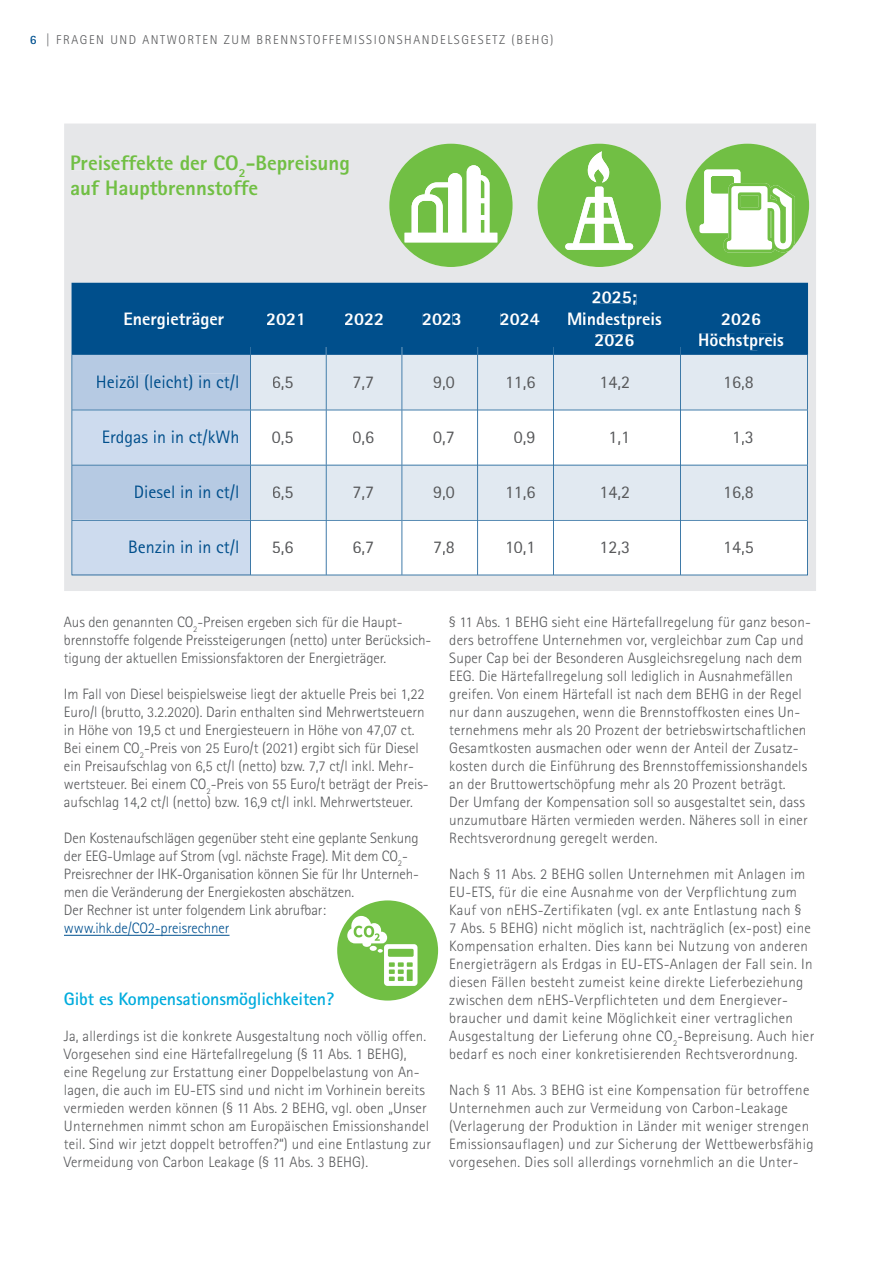
<style>
.page{position:relative;width:893px;height:1263px;background:#fff}
.page>*{position:absolute;margin:0;border:0;box-sizing:border-box;transform-origin:0 0}
.t1{font:800 21px/25.2px "Agfa Rotis Sans Serif";color:#71bf44}
.t2{font:18px "Agfa Rotis Sans Serif";color:#57585a}
.t3{font:800 18px/21.6px "Agfa Rotis Sans Serif";color:#fff;text-align:center}
.t4{font:18px "Agfa Rotis Sans Serif";color:#004f8c}
.t5{font:700 18px "Agfa Rotis Sans Serif";letter-spacing:-.01em;color:#00acdd}
.t6{font:300 15px/18px "Agfa Rotis Sans Serif";letter-spacing:.01em;color:#57585a}
.t7{font:300 15px/18px "Agfa Rotis Sans Serif";letter-spacing:-.01em;color:#57585a}
.t8{font:300 15px "Agfa Rotis Sans Serif";letter-spacing:-.01em;color:#005190}
.t9{font:300 12.75px "Agfa Rotis Sans Serif";letter-spacing:.125em;color:#57585a}
.s1{font-weight:700;color:#005190}
</style>
<div class="page">
<hr style="left:64px;top:935px;width:166px;height:1px;background:#005190">
<div style="left:64px;top:124px;width:752px;height:467px;background:#e6e7e9"></div>
<div style="left:72px;top:155px;width:166px;height:15px;background:#e6e7e9"></div>
<div style="left:239px;top:169px;width:6px;height:8px;background:#e6e7e9"></div>
<div style="left:247px;top:155px;width:103px;height:20px;background:#e6e7e9"></div>
<div style="left:71px;top:180px;width:187px;height:20px;background:#e6e7e9"></div>
<div style="left:72px;top:283px;width:736px;height:64px;background:#004f8c"></div>
<div style="left:125px;top:312px;width:16px;height:13px;background:#004f8c"></div>
<div style="left:143px;top:316px;width:14px;height:9px;background:#004f8c"></div>
<div style="left:158px;top:316px;width:7px;height:13px;background:#004f8c"></div>
<div style="left:167px;top:312px;width:32px;height:13px;background:#004f8c"></div>
<div style="left:201px;top:316px;width:7px;height:13px;background:#004f8c"></div>
<div style="left:210px;top:316px;width:7px;height:9px;background:#004f8c"></div>
<div style="left:219px;top:316px;width:5px;height:9px;background:#004f8c"></div>
<div style="left:345px;top:313px;width:28px;height:12px;background:#004f8c"></div>
<div style="left:375px;top:313px;width:8px;height:12px;background:#004f8c"></div>
<div style="left:423px;top:313px;width:28px;height:12px;background:#004f8c"></div>
<div style="left:453px;top:313px;width:8px;height:12px;background:#004f8c"></div>
<div style="left:501px;top:313px;width:27px;height:12px;background:#004f8c"></div>
<div style="left:530px;top:313px;width:9px;height:12px;background:#004f8c"></div>
<div style="left:593px;top:291px;width:38px;height:12px;background:#004f8c"></div>
<svg style="left:633px;top:294px;width:3px;height:11px"></svg>
<div style="left:568px;top:312px;width:13px;height:13px;background:#004f8c"></div>
<svg style="left:584px;top:312px;width:2px;height:13px"></svg>
<div style="left:588px;top:312px;width:32px;height:13px;background:#004f8c"></div>
<div style="left:620px;top:313px;width:7px;height:12px;background:#004f8c"></div>
<div style="left:628px;top:316px;width:7px;height:12px;background:#004f8c"></div>
<div style="left:637px;top:312px;width:24px;height:13px;background:#004f8c"></div>
<div style="left:595px;top:335px;width:28px;height:11px;background:#004f8c"></div>
<div style="left:625px;top:335px;width:9px;height:11px;background:#004f8c"></div>
<div style="left:722px;top:313px;width:38px;height:12px;background:#004f8c"></div>
<div style="left:699px;top:334px;width:19px;height:12px;background:#004f8c"></div>
<div style="left:719px;top:338px;width:7px;height:8px;background:#004f8c"></div>
<div style="left:728px;top:334px;width:7px;height:12px;background:#004f8c"></div>
<div style="left:736px;top:334px;width:13px;height:12px;background:#004f8c"></div>
<div style="left:750px;top:338px;width:7px;height:12px;background:#004f8c"></div>
<div style="left:759px;top:334px;width:17px;height:12px;background:#004f8c"></div>
<div style="left:778px;top:338px;width:5px;height:8px;background:#004f8c"></div>
<svg style="left:72px;top:347px;width:736px;height:228px"></svg>
<div style="left:267px;top:313px;width:28px;height:12px;background:#004f8c"></div>
<div style="left:298px;top:313px;width:5px;height:12px;background:#004f8c"></div>
<svg style="left:538px;top:144px;width:123px;height:123px;background:#9dd080"></svg>
<svg style="left:389px;top:144px;width:124px;height:123px"></svg>
<svg style="left:686px;top:144px;width:123px;height:123px"></svg>
<div style="left:337px;top:900px;width:101px;height:100px;background:#71bf44;border-radius:50%"></div>
<svg style="left:347px;top:916px;width:70px;height:70px"></svg>
<p class="t9" style="left:30px;top:33px;width:525px"><span class="s1">6</span> | FRAGEN UND ANTWORTEN ZUM BRENNSTOFFEMISSIONSHANDELSGESETZ (BEHG)</p>
<h1 class="t1" style="left:70px;top:150px;width:281px">Preiseffekte der CO<sub>2</sub>-Bepreisung auf Hauptbrennstoffe</h1>
<p class="t3" style="left:124px;top:308px;width:102px">Energieträger</p>
<p class="t3" style="left:344px;top:308px;width:41px">2022</p>
<p class="t3" style="left:422px;top:308px;width:41px">2023</p>
<p class="t3" style="left:500px;top:308px;width:41px">2024</p>
<p class="t3" style="left:266px;top:308px;width:41px">2021</p>
<p class="t3" style="left:567px;top:286px;width:96px">2025;<br>Mindestpreis<br>2026</p>
<p class="t3" style="left:698px;top:308px;width:87px">2026<br>Höchstpreis</p>
<p class="t4" style="left:96px;top:371px;width:145px">Heizöl (leicht) in ct/l</p>
<p class="t2" style="left:272px;top:371px;width:23px">6,5</p>
<p class="t2" style="left:353px;top:371px;width:23px">7,7</p>
<p class="t2" style="left:433px;top:371px;width:23px">9,0</p>
<p class="t2" style="left:505px;top:371px;width:32px">11,6</p>
<p class="t2" style="left:600px;top:371px;width:32px">14,2</p>
<p class="t2" style="left:723px;top:371px;width:32px">16,8</p>
<p class="t4" style="left:102px;top:426px;width:139px">Erdgas in in ct/kWh</p>
<p class="t2" style="left:272px;top:426px;width:23px">0,5</p>
<p class="t2" style="left:353px;top:426px;width:23px">0,6</p>
<p class="t2" style="left:433px;top:426px;width:23px">0,7</p>
<p class="t2" style="left:514px;top:426px;width:23px">0,9</p>
<p class="t2" style="left:608px;top:426px;width:23px">1,1</p>
<p class="t2" style="left:732px;top:426px;width:23px">1,3</p>
<p class="t4" style="left:134px;top:481px;width:107px">Diesel in in ct/l</p>
<p class="t2" style="left:272px;top:481px;width:23px">6,5</p>
<p class="t2" style="left:353px;top:481px;width:23px">7,7</p>
<p class="t2" style="left:433px;top:481px;width:23px">9,0</p>
<p class="t2" style="left:505px;top:481px;width:32px">11,6</p>
<p class="t2" style="left:600px;top:481px;width:32px">14,2</p>
<p class="t2" style="left:723px;top:481px;width:32px">16,8</p>
<p class="t4" style="left:128px;top:536px;width:113px">Benzin in in ct/l</p>
<p class="t2" style="left:272px;top:536px;width:23px">5,6</p>
<p class="t2" style="left:353px;top:536px;width:23px">6,7</p>
<p class="t2" style="left:433px;top:536px;width:23px">7,8</p>
<p class="t2" style="left:505px;top:536px;width:32px">10,1</p>
<p class="t2" style="left:600px;top:536px;width:32px">12,3</p>
<p class="t2" style="left:723px;top:536px;width:32px">14,5</p>
<p class="t6" style="left:64px;top:613px;width:369px">Aus den genannten CO<sub>2</sub>-Preisen ergeben sich für die Haupt&shy;brennstoffe folgende Preissteigerungen (netto) unter Berücksich&shy;tigung der aktuellen Emissionsfaktoren der Energieträger.</p>
<p class="t6" style="left:64px;top:685px;width:366px">Im Fall von Diesel beispielsweise liegt der aktuelle Preis bei 1,22<br>Euro/l (brutto, 3.2.2020). Darin enthalten sind Mehrwertsteuern in Höhe von 19,5 ct und Energiesteuern in Höhe von 47,07 ct.<br>Bei einem CO<sub>2</sub>-Preis von 25 Euro/t (2021) ergibt sich für Diesel ein Preisaufschlag von 6,5 ct/l (netto) bzw. 7,7 ct/l inkl. Mehr&shy;wertsteuer. Bei einem CO<sub>2</sub>-Preis von 55 Euro/t beträgt der Preis&shy;aufschlag 14,2 ct/l (netto) bzw. 16,9 ct/l inkl. Mehrwertsteuer.</p>
<p class="t7" style="left:64px;top:829px;width:357px">Den Kostenaufschlägen gegenüber steht eine geplante Senkung der EEG-Umlage auf Strom (vgl. nächste Frage). Mit dem CO<sub>2</sub>- Preisrechner der IHK-Organisation können Sie für Ihr Unterneh&shy;men die Veränderung der Energiekosten abschätzen.<br>Der Rechner ist unter folgendem Link abrufbar:</p>
<p class="t8" style="left:64px;top:920px;width:167px">www.ihk.de/CO2-preisrechner</p>
<p class="t5" style="left:64px;top:988px;width:272px">Gibt es Kompensationsmöglichkeiten?</p>
<p class="t6" style="left:64px;top:1027px;width:369px">Ja, allerdings ist die konkrete Ausgestaltung noch völlig offen.<br>Vorgesehen sind eine Härtefallregelung (§ 11 Abs. 1 BEHG), eine Regelung zur Erstattung einer Doppelbelastung von An&shy;lagen, die auch im EU-ETS sind und nicht im Vorhinein bereits vermieden werden können (§ 11 Abs. 2 BEHG, vgl. oben „Unser Unternehmen nimmt schon am Europäischen Emissionshandel teil. Sind wir jetzt doppelt betroffen?“) und eine Entlastung zur Vermeidung von Carbon Leakage (§ 11 Abs. 3 BEHG).</p>
<p class="t6" style="left:449px;top:613px;width:363px">§ 11 Abs. 1 BEHG sieht eine Härtefallregelung für ganz beson&shy;ders betroffene Unternehmen vor, vergleichbar zum Cap und Super Cap bei der Besonderen Ausgleichsregelung nach dem EEG. Die Härtefallregelung soll lediglich in Ausnahmefällen greifen. Von einem Härtefall ist nach dem BEHG in der Regel nur dann auszugehen, wenn die Brennstoffkosten eines Un&shy;ternehmens mehr als 20 Prozent der betriebswirtschaftlichen Gesamtkosten ausmachen oder wenn der Anteil der Zusatz&shy;kosten durch die Einführung des Brennstoffemissionshandels an der Bruttowertschöpfung mehr als 20 Prozent beträgt.<br>Der Umfang der Kompensation soll so ausgestaltet sein, dass unzumutbare Härten vermieden werden. Näheres soll in einer Rechtsverordnung geregelt werden.</p>
<p class="t6" style="left:449px;top:865px;width:367px">Nach § 11 Abs. 2 BEHG sollen Unternehmen mit Anlagen im EU-ETS, für die eine Ausnahme von der Verpflichtung zum Kauf von nEHS-Zertifikaten (vgl. ex ante Entlastung nach §<br>7 Abs. 5 BEHG) nicht möglich ist, nachträglich (ex-post) eine Kompensation erhalten. Dies kann bei Nutzung von anderen Energieträgern als Erdgas in EU-ETS-Anlagen der Fall sein. In diesen Fällen besteht zumeist keine direkte Lieferbeziehung zwischen dem nEHS-Verpflichteten und dem Energiever&shy;braucher und damit keine Möglichkeit einer vertraglichen Ausgestaltung der Lieferung ohne CO<sub>2</sub>-Bepreisung. Auch hier bedarf es noch einer konkretisierenden Rechtsverordnung.</p>
<p class="t6" style="left:449px;top:1081px;width:366px">Nach § 11 Abs. 3 BEHG ist eine Kompensation für betroffene Unternehmen auch zur Vermeidung von Carbon-Leakage (Verlagerung der Produktion in Länder mit weniger strengen Emissionsauflagen) und zur Sicherung der Wettbewerbsfähig vorgesehen. Dies soll allerdings vornehmlich an die Unter-</p>
</div>
